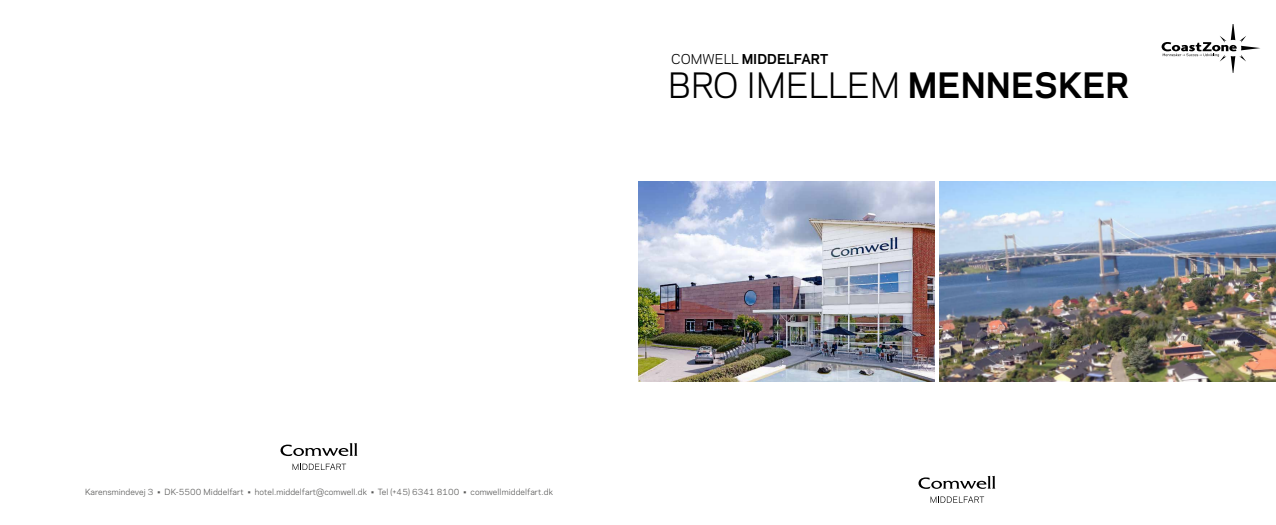
<style>
.page{position:relative;width:1276px;height:525px;background:#fff}
.page>*{position:absolute;margin:0;border:0;box-sizing:border-box;transform-origin:0 0}
.t1{font:32.8px "Galaxie Polaris";color:#000}
.t2{font:700 12.8px "Galaxie Polaris";color:#000}
.t3{font:8px "Galaxie Polaris";letter-spacing:.01em;color:#575756}
.s1{font-weight:400}
.s2{font-weight:700}
</style>
<div class="page">
<img style="left:939px;top:181px;width:337px;height:200px">
<svg style="left:1161px;top:24px;width:99px;height:48px"></svg>
<svg style="left:930px;top:496px;width:54px;height:6px"></svg>
<svg style="left:918px;top:475px;width:77px;height:13px"></svg>
<img style="left:638px;top:181px;width:296px;height:200px">
<svg style="left:292px;top:463px;width:54px;height:6px"></svg>
<svg style="left:280px;top:443px;width:77px;height:13px"></svg>
<h2 class="t2" style="left:671px;top:50px;width:159px"><span class="s1">COMWELL</span> MIDDELFART</h2>
<h1 class="t1" style="left:668px;top:60px;width:463px">BRO IMELLEM <span class="s2">MENNESKER</span></h1>
<p class="t3" style="left:85px;top:485px;width:469px">Karensmindevej 3 • DK-5500 Middelfart • hotel.middelfart@comwell.dk • Tel (+45) 6341 8100 • comwellmiddelfart.dk</p>
</div>
